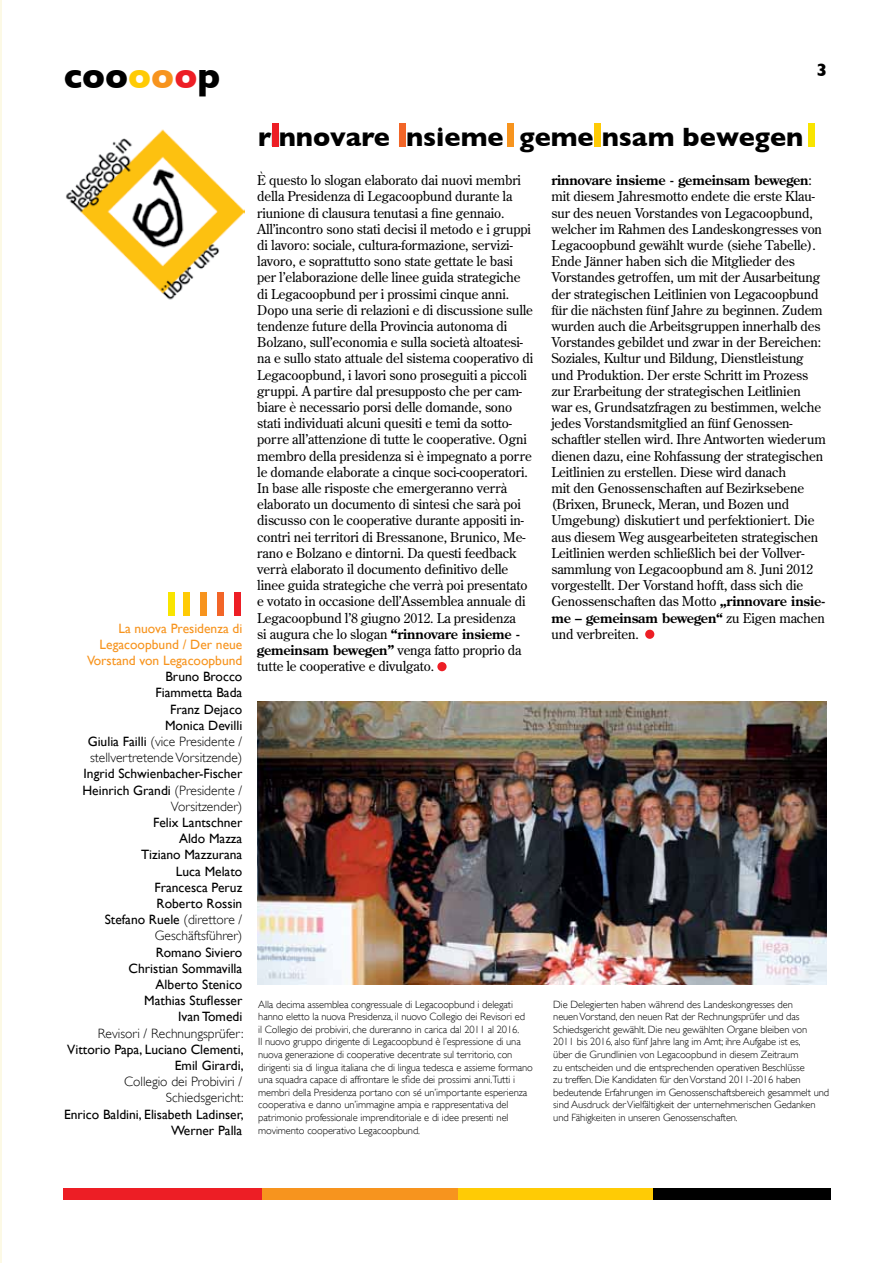
<style>
.page{position:relative;width:893px;height:1263px;background:#fff}
.page>*{position:absolute;margin:0;border:0;box-sizing:border-box;transform-origin:0 0}
.t1{font:700 36px "Gill Sans";color:#000}
.t2{font:700 27px "Gill Sans";color:#000}
.t3{font:700 18px "Gill Sans";color:#000}
.t4{font:13.5px/16.2px "Century Old Style";letter-spacing:-.01em;color:#000}
.t5{font:13.5px/16.2px "Gill Sans";color:#000;text-align:right}
.t6{font:13.5px/16.2px "Gill Sans";color:#f7941e;text-align:right}
.t7{font:300 13.5px/16.2px "Gill Sans";color:#000;text-align:right}
.t8{font:300 10.5px/12.6px "Gill Sans";letter-spacing:-.01em;color:#000}
.s1{color:#ffcb05}
.s2{color:#f7941e}
.s3{color:#ed1e25}
.s4{font-weight:300}
.s5{font-weight:700}
</style>
<div class="page">
<img style="left:66px;top:129px;width:178px;height:171px">
<hr style="left:0;top:0;width:1px;height:1263px;background:#fcf9e5">
<img style="left:257px;top:702px;width:570px;height:282px">
<div style="left:808px;top:123px;width:6px;height:24px;background:#f9e500"></div>
<div style="left:594px;top:123px;width:6px;height:24px;background:#ffcb05"></div>
<div style="left:399px;top:123px;width:6px;height:24px;background:#f26527"></div>
<div style="left:508px;top:123px;width:6px;height:24px;background:#f7941e"></div>
<div style="left:272px;top:123px;width:7px;height:24px;background:#ed1e25"></div>
<div style="left:168px;top:592px;width:7px;height:24px;background:#f9e500"></div>
<div style="left:184px;top:592px;width:6px;height:24px;background:#ffcb05"></div>
<div style="left:218px;top:592px;width:6px;height:24px;background:#f26527"></div>
<div style="left:200px;top:592px;width:6px;height:24px;background:#f7941e"></div>
<div style="left:235px;top:592px;width:6px;height:24px;background:#ed1e25"></div>
<div style="left:437px;top:662px;width:10px;height:9px;background:#ed1e25;border-radius:50%"></div>
<div style="left:645px;top:630px;width:9px;height:9px;background:#ed1e25;border-radius:50%"></div>
<div style="left:66px;top:1188px;width:196px;height:11px;background:#ed1e25"></div>
<div style="left:262px;top:1188px;width:196px;height:11px;background:#f7941e"></div>
<div style="left:458px;top:1188px;width:195px;height:11px;background:#ffcb05"></div>
<div style="left:653px;top:1188px;width:178px;height:11px;background:#000"></div>
<h1 class="t1" style="left:64px;top:55px;width:158px">coo<span class="s1">o</span><span class="s2">o</span><span class="s3">o</span>p</h1>
<p class="t6" style="left:87px;top:620px;width:157px">La nuova Presidenza di<br>Legacoopbund / Der neue<br>Vorstand von Legacoopbund</p>
<p class="t5" style="left:88px;top:669px;width:156px">Bruno Brocco<br>Fiammetta Bada<br>Franz Dejaco<br>Monica Devilli<br>Giulia Failli <span class="s4">(vice Presidente / stellvertretende Vorsitzende)</span></p>
<p class="t5" style="left:82px;top:766px;width:161px">Ingrid Schwienbacher-Fischer<br>Heinrich Grandi <span class="s4">(Presidente /<br>Vorsitzender)</span></p>
<p class="t5" style="left:105px;top:814px;width:139px">Felix Lantschner<br>Aldo Mazza<br>Tiziano Mazzurana<br>Luca Melato<br>Francesca Peruz<br>Roberto Rossin<br>Stefano Ruele <span class="s4">(direttore /<br>Geschäftsführer)</span></p>
<p class="t5" style="left:129px;top:944px;width:115px">Romano Siviero<br>Christian Sommavilla<br>Alberto Stenico<br>Mathias Stuflesser<br>Ivan Tomedi</p>
<p class="t7" style="left:98px;top:1025px;width:147px">Revisori / Rechnungsprüfer:</p>
<p class="t5" style="left:67px;top:1041px;width:178px">Vittorio Papa, Luciano Clementi,<br>Emil Girardi,</p>
<p class="t7" style="left:124px;top:1073px;width:121px">Collegio dei Probiviri /<br>Schiedsgericht:</p>
<p class="t5" style="left:64px;top:1106px;width:181px">Enrico Baldini, Elisabeth Ladinser,<br>Werner Palla</p>
<h3 class="t3" style="left:817px;top:60px;width:12px">3</h3>
<h2 class="t2" style="left:258px;top:121px;width:547px">rinnovare insieme geme nsam bewegen</h2>
<p class="t4" style="left:257px;top:172px;width:277px">È questo lo slogan elaborato dai nuovi membri della Presidenza di Legacoopbund durante la riunione di clausura tenutasi a fine gennaio.<br>All’incontro sono stati decisi il metodo e i gruppi di lavoro: sociale, cultura-formazione, servizi&shy;lavoro, e soprattutto sono state gettate le basi per l’elaborazione delle linee guida strategiche di Legacoopbund per i prossimi cinque anni.<br>Dopo una serie di relazioni e di discussione sulle tendenze future della Provincia autonoma di Bolzano, sull’economia e sulla società altoatesi&shy;na e sullo stato attuale del sistema cooperativo di Legacoopbund, i lavori sono proseguiti a piccoli gruppi. A partire dal presupposto che per cam&shy;biare è necessario porsi delle domande, sono stati individuati alcuni quesiti e temi da sotto&shy;porre all’attenzione di tutte le cooperative. Ogni membro della presidenza si è impegnato a porre le domande elaborate a cinque soci-cooperatori.<br>In base alle risposte che emergeranno verrà elaborato un documento di sintesi che sarà poi discusso con le cooperative durante appositi in&shy;contri nei territori di Bressanone, Brunico, Me&shy;rano e Bolzano e dintorni. Da questi feedback verrà elaborato il documento definitivo delle linee guida strategiche che verrà poi presentato e votato in occasione dell’Assemblea annuale di Legacoopbund l’8 giugno 2012. La presidenza<br>si augura che lo slogan <span class="s5">“rinnovare insieme - gemeinsam bewegen”</span> venga fatto proprio da tutte le cooperative e divulgato.</p>
<p class="t4" style="left:551px;top:172px;width:276px"><span class="s5">rinnovare insieme - gemeinsam bewegen</span>: mit diesem Jahresmotto endete die erste Klau&shy;sur des neuen Vorstandes von Legacoopbund, welcher im Rahmen des Landeskongresses von Legacoopbund gewählt wurde (siehe Tabelle).<br>Ende Jänner haben sich die Mitglieder des Vorstandes getroffen, um mit der Ausarbeitung der strategischen Leitlinien von Legacoopbund für die nächsten fünf Jahre zu beginnen. Zudem wurden auch die Arbeitsgruppen innerhalb des Vorstandes gebildet und zwar in der Bereichen:<br>Soziales, Kultur und Bildung, Dienstleistung und Produktion. Der erste Schritt im Prozess zur Erarbeitung der strategischen Leitlinien<br>war es, Grundsatzfragen zu bestimmen, welche jedes Vorstandsmitglied an fünf Genossen&shy;schaftler stellen wird. Ihre Antworten wiederum dienen dazu, eine Rohfassung der strategischen Leitlinien zu erstellen. Diese wird danach<br>mit den Genossenschaften auf Bezirksebene (Brixen, Bruneck, Meran, und Bozen und Umgebung) diskutiert und perfektioniert. Die aus diesem Weg ausgearbeiteten strategischen Leitlinien werden schließlich bei der Vollver&shy;sammlung von Legacoopbund am 8. Juni 2012 vorgestellt. Der Vorstand hofft, dass sich die Genossenschaften das Motto <span class="s5">„rinnovare insie&shy;me – gemeinsam bewegen“</span> zu Eigen machen und verbreiten.</p>
<p class="t8" style="left:258px;top:998px;width:276px">Alla decima assemblea congressuale di Legacoopbund i delegati hanno eletto la nuova Presidenza, il nuovo Collegio dei Revisori ed<br>il Collegio dei probiviri, che dureranno in carica dal 2011 al 2016.<br>Il nuovo gruppo dirigente di Legacoopbund è l’espressione di una nuova generazione di cooperative decentrate sul territorio, con dirigenti sia di lingua italiana che di lingua tedesca e assieme formano una squadra capace di affrontare le sfide dei prossimi anni.Tutti i membri della Presidenza portano con sé un’importante esperienza cooperativa e danno un’immagine ampia e rappresentativa del patrimonio professionale imprenditoriale e di idee presenti nel movimento cooperativo Legacoopbund.</p>
<p class="t8" style="left:553px;top:998px;width:277px">Die Delegierten haben während des Landeskongresses den<br>neuen Vorstand, den neuen Rat der Rechnungsprüfer und das Schiedsgericht gewählt. Die neu gewählten Organe bleiben von 2011 bis 2016, also fünf Jahre lang im Amt; ihre Aufgabe ist es,<br>über die Grundlinien von Legacoopbund in diesem Zeitraum<br>zu entscheiden und die entsprechenden operativen Beschlüsse<br>zu treffen. Die Kandidaten für den Vorstand 2011-2016 haben bedeutende Erfahrungen im Genossenschaftsbereich gesammelt und sind Ausdruck der Vielfältigkeit der unternehmerischen Gedanken und Fähigkeiten in unseren Genossenschaften.</p>
</div>
